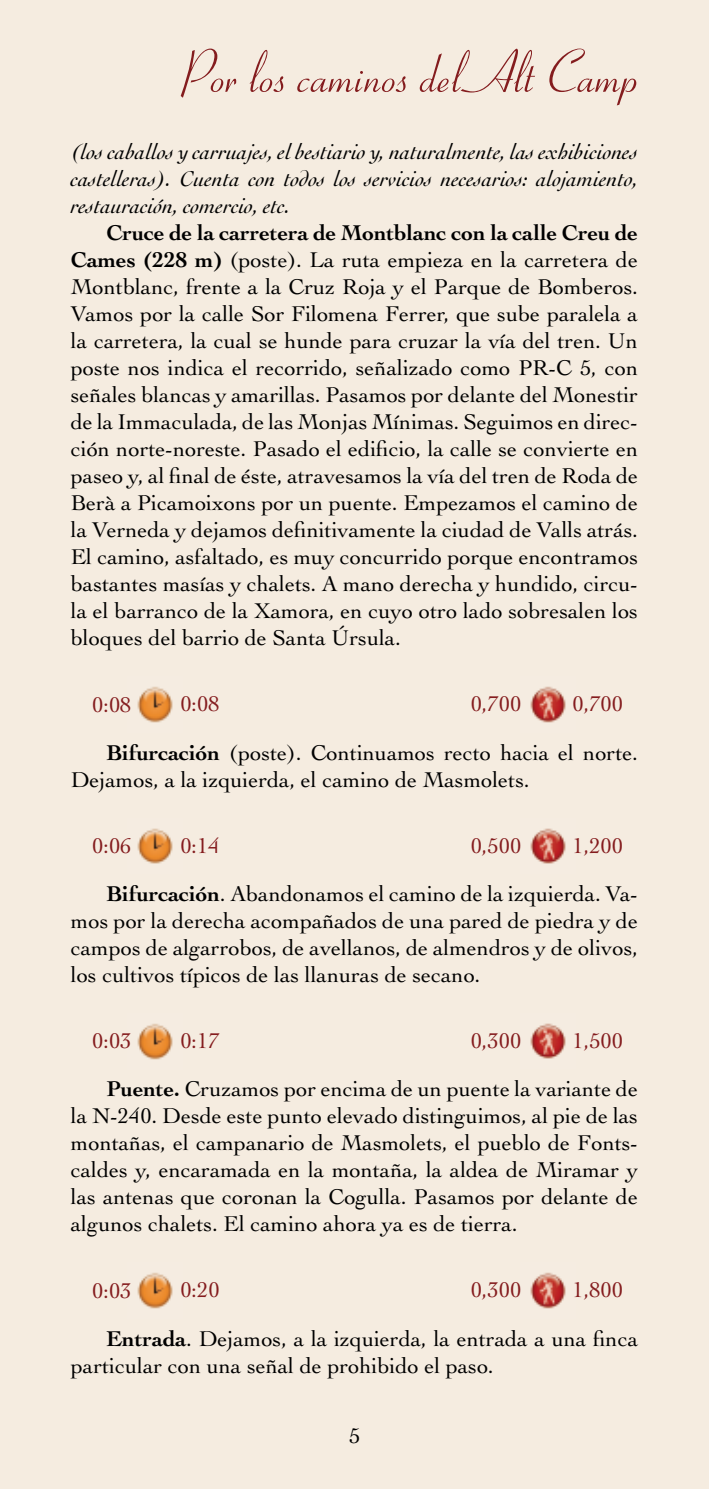
<style>
.page{position:relative;width:709px;height:1489px;background:#fff}
.page>*{position:absolute;margin:0;border:0;box-sizing:border-box;transform-origin:0 0}
.t1{font:60px "Coronet";color:#841c1e}
.t2{font:22.5px/27px "Cochin";color:#000}
.t3{font:italic 22.5px/27px "Cochin";color:#000;text-align:justify}
.t4{font:22.5px "Cochin";color:#841c1e}
.s1{font-weight:700}
.s2{color:#841c1e}
</style>
<div class="page">
<div style="left:0;top:0;width:709px;height:1488px;background:#f5ece0"></div>
<img style="left:520px;top:676px;width:55px;height:56px">
<img style="left:127px;top:677px;width:56px;height:55px">
<img style="left:520px;top:818px;width:55px;height:55px">
<img style="left:127px;top:818px;width:56px;height:55px">
<img style="left:520px;top:1013px;width:55px;height:55px">
<img style="left:127px;top:1013px;width:56px;height:56px">
<img style="left:520px;top:1262px;width:55px;height:55px">
<img style="left:127px;top:1262px;width:56px;height:56px">
<svg style="left:349px;top:1427px;width:10px;height:15px"></svg>
<h1 class="t1" style="left:180px;top:36px;width:459px">Por los caminos del Alt Camp</h1>
<p class="t3" style="left:71px;top:138px;width:568px">(los caballos y carruajes, el bestiario y, naturalmente, las exhibiciones castelleras). Cuenta con todos los servicios necesarios: alojamiento, restauración, comercio, etc.</p>
<p class="t2" style="left:71px;top:219px;width:568px;text-align:justify;text-indent:35px"><span class="s1">Cruce de la carretera de Montblanc con la calle Creu de Cames (228 m)</span> (poste). La ruta empieza en la carretera de Montblanc, frente a la Cruz Roja y el Parque de Bomberos.<br>Vamos por la calle Sor Filomena Ferrer, que sube paralela a la carretera, la cual se hunde para cruzar la vía del tren. Un poste nos indica el recorrido, señalizado como PR-C 5, con señales blancas y amarillas. Pasamos por delante del Monestir de la Immaculada, de las Monjas Mínimas. Seguimos en direc&shy;ción norte-noreste. Pasado el edificio, la calle se convierte en paseo y, al final de éste, atravesamos la vía del tren de Roda de Berà a Picamoixons por un puente. Empezamos el camino de la Verneda y dejamos definitivamente la ciudad de Valls atrás.<br>El camino, asfaltado, es muy concurrido porque encontramos bastantes masías y chalets. A mano derecha y hundido, circu&shy;la el barranco de la Xamora, en cuyo otro lado sobresalen los bloques del barrio de Santa Úrsula.</p>
<p class="t2" style="left:106px;top:680px;width:533px;line-height:48.2px;text-indent:466px"><span class="s2">0,700<br></span><span class="s1">Bifurcación</span> (poste). Continuamos recto hacia el norte.</p>
<p class="t2" style="left:71px;top:765px;width:460px">Dejamos, a la izquierda, el camino de Masmolets.</p>
<p class="t4" style="left:92px;top:691px;width:41px">0:08</p>
<p class="t4" style="left:180px;top:691px;width:41px">0:08</p>
<p class="t4" style="left:470px;top:691px;width:52px">0,700</p>
<p class="t4" style="left:92px;top:832px;width:41px">0:06</p>
<p class="t4" style="left:180px;top:832px;width:41px">0:14</p>
<p class="t4" style="left:470px;top:832px;width:52px">0,500</p>
<p class="t2" style="left:106px;top:821px;width:533px;line-height:48.2px;text-indent:466px"><span class="s2">1,200<br></span><span class="s1">Bifurcación</span>. Abandonamos el camino de la izquierda. Va-</p>
<p class="t2" style="left:71px;top:907px;width:568px;text-align:justify">mos por la derecha acompañados de una pared de piedra y de campos de algarrobos, de avellanos, de almendros y de olivos, los cultivos típicos de las llanuras de secano.</p>
<p class="t2" style="left:106px;top:1016px;width:533px;line-height:48.2px;text-indent:466px"><span class="s2">1,500<br></span><span class="s1">Puente.</span> Cruzamos por encima de un puente la variante de</p>
<p class="t2" style="left:71px;top:1102px;width:568px;text-align:justify">la N-240. Desde este punto elevado distinguimos, al pie de las montañas, el campanario de Masmolets, el pueblo de Fonts&shy;caldes y, encaramada en la montaña, la aldea de Miramar y las antenas que coronan la Cogulla. Pasamos por delante de algunos chalets. El camino ahora ya es de tierra.</p>
<p class="t4" style="left:92px;top:1027px;width:40px">0:03</p>
<p class="t4" style="left:180px;top:1027px;width:41px">0:17</p>
<p class="t4" style="left:470px;top:1027px;width:52px">0,300</p>
<p class="t4" style="left:92px;top:1277px;width:40px">0:03</p>
<p class="t4" style="left:180px;top:1277px;width:41px">0:20</p>
<p class="t4" style="left:471px;top:1277px;width:52px">0,300</p>
<p class="t2" style="left:106px;top:1265px;width:533px;line-height:48.2px;text-indent:466px"><span class="s2">1,800<br></span><span class="s1">Entrada</span>. Dejamos, a la izquierda, la entrada a una finca</p>
<p class="t2" style="left:71px;top:1351px;width:424px">particular con una señal de prohibido el paso.</p>
</div>
